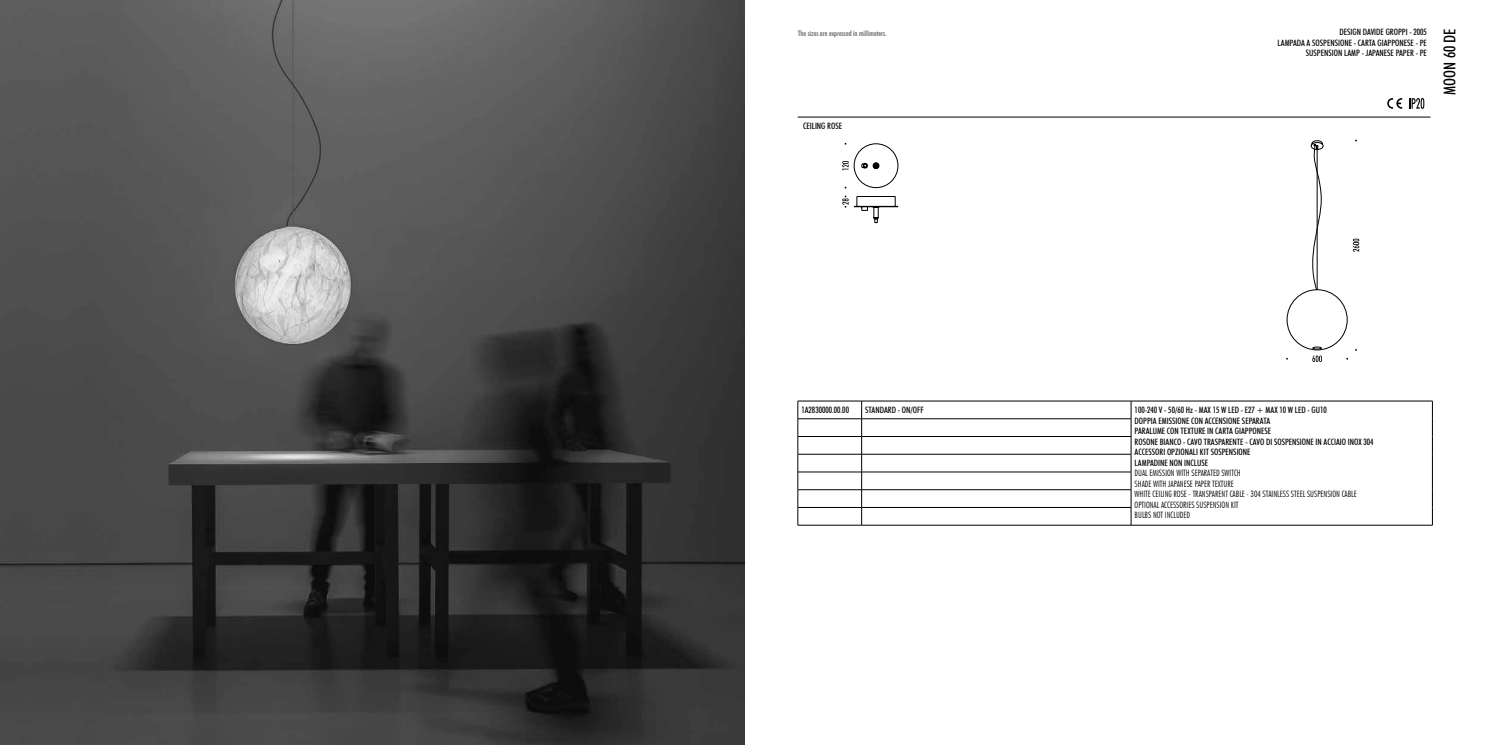
<style>
.page{position:relative;width:1489px;height:745px;background:#fff}
.page>*{position:absolute;margin:0;border:0;box-sizing:border-box;transform-origin:0 0}
.t1{font:500 condensed 16.25px "Futura BT";color:#000}
.t2{font:500 condensed 8.75px/10.5px "Futura BT";color:#000;text-align:right}
.t3{font:300 condensed 8.75px/10.5px "Futura BT";color:#000}
.t4{font:500 condensed 7.5px "Futura BT";color:#595959}
</style>
<div class="page">
<hr style="left:797px;top:117px;width:633px;height:1px;background:#000">
<img style="left:0;top:0;width:744px;height:744px">
<svg style="left:1387px;top:98px;width:14px;height:11px"></svg>
<svg style="left:1409px;top:98px;width:15px;height:11px"></svg>
<svg style="left:842px;top:143px;width:56px;height:80px"></svg>
<svg style="left:1286px;top:140px;width:73px;height:222px"></svg>
<svg style="left:1431px;top:401px;width:1px;height:123px"></svg>
<hr style="left:797px;top:400px;width:64px;height:1px;background:#000">
<hr style="left:861px;top:400px;width:269px;height:1px;background:#000">
<hr style="left:1130px;top:400px;width:302px;height:1px;background:#000">
<hr style="left:797px;top:418px;width:64px;height:1px;background:#000">
<hr style="left:861px;top:418px;width:270px;height:1px;background:#000">
<hr style="left:797px;top:436px;width:64px;height:1px;background:#000">
<hr style="left:861px;top:436px;width:270px;height:1px;background:#000">
<hr style="left:797px;top:453px;width:64px;height:1px;background:#000">
<hr style="left:861px;top:453px;width:270px;height:1px;background:#000">
<hr style="left:797px;top:471px;width:64px;height:1px;background:#000">
<hr style="left:861px;top:471px;width:270px;height:1px;background:#000">
<hr style="left:797px;top:489px;width:64px;height:1px;background:#000">
<hr style="left:861px;top:489px;width:270px;height:1px;background:#000">
<hr style="left:797px;top:507px;width:64px;height:1px;background:#000">
<svg style="left:797px;top:401px;width:1px;height:123px"></svg>
<hr style="left:861px;top:507px;width:270px;height:1px;background:#000">
<svg style="left:861px;top:401px;width:1px;height:123px"></svg>
<hr style="left:797px;top:524px;width:64px;height:1px;background:#000">
<hr style="left:861px;top:524px;width:269px;height:1px;background:#000">
<svg style="left:1130px;top:401px;width:1px;height:123px"></svg>
<hr style="left:1130px;top:524px;width:302px;height:1px;background:#000">
<p class="t4" style="left:797px;top:28px;width:90px">The sizes are expressed in millimeters.</p>
<p class="t2" style="left:1277px;top:27px;width:151px">DESIGN DAVIDE GROPPI - 2005<br>LAMPADA A SOSPENSIONE - CARTA GIAPPONESE - PE<br>SUSPENSION LAMP - JAPANESE PAPER - PE</p>
<p class="t2" style="left:803px;top:120px;width:41px">CEILING ROSE</p>
<h1 class="t1" style="left:1439px;top:94px;width:68px;rotate:-90deg">MOON 60 DE</h1>
<p class="t2" style="left:801px;top:404px;width:49px">1A2830000.00.00</p>
<p class="t2" style="left:865px;top:404px;width:60px">STANDARD - ON/OFF</p>
<p class="t2" style="left:1134px;top:404px;width:240px;text-align:left">100-240 V - 50/60 Hz - MAX 15 W LED - E27 + MAX 10 W LED - GU10<br>DOPPIA EMISSIONE CON ACCENSIONE SEPARATA<br>PARALUME CON TEXTURE IN CARTA GIAPPONESE<br>ROSONE BIANCO - CAVO TRASPARENTE - CAVO DI SOSPENSIONE IN ACCIAIO INOX 304<br>ACCESSORI OPZIONALI KIT SOSPENSIONE<br>LAMPADINE NON INCLUSE</p>
<p class="t3" style="left:1134px;top:467px;width:224px">DUAL EMISSION WITH SEPARATED SWITCH<br>SHADE WITH JAPANESE PAPER TEXTURE<br>WHITE CEILING ROSE - TRANSPARENT CABLE - 304 STAINLESS STEEL SUSPENSION CABLE OPTIONAL ACCESSORIES SUSPENSION KIT<br>BULBS NOT INCLUDED</p>
</div>
